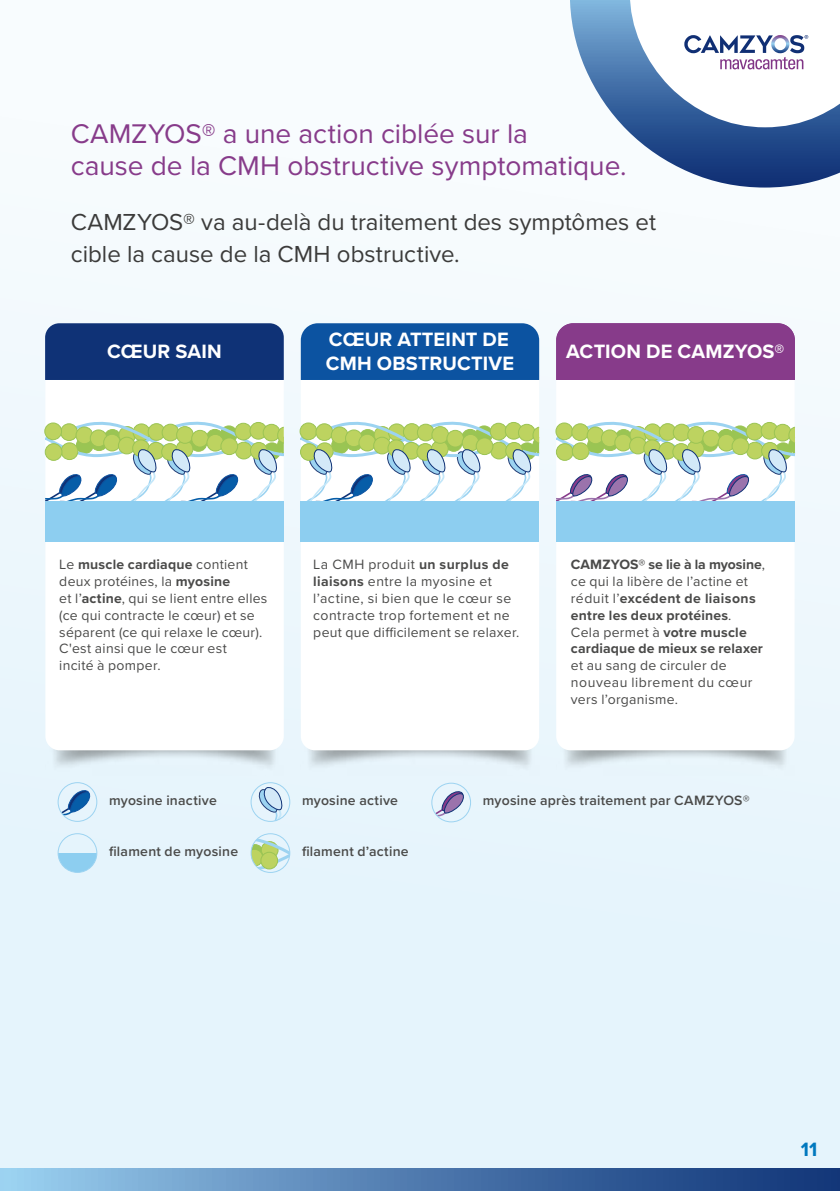
<style>
.page{position:relative;width:840px;height:1191px;background:#fff}
.page>*{position:absolute;margin:0;border:0;box-sizing:border-box;transform-origin:0 0}
.t1{font:28px/32px "Proxima Nova";color:#873b8a}
.t2{font:24px/32px "Proxima Nova";color:#3b3b3a}
.t3{font:700 20px/24px "Proxima Nova";letter-spacing:.01em;color:#fff}
.t4{font:700 20px "Proxima Nova";color:#0078be}
.t5{font:14px/16.8px "Proxima Nova";letter-spacing:.02em;color:#4a4a49}
.t6{font:700 14px/16.8px "Proxima Nova";letter-spacing:.015em;color:#4a4a49}
.t7{font:600 14px "Proxima Nova";letter-spacing:.015em;color:#4a4a49}
.s1{font-weight:700}
.s2{font-weight:400}
</style>
<div class="page">
<div style="left:0;top:0;width:839px;height:1191px;background:linear-gradient(to right,#eef8fd,#ebf6fc)"></div>
<hr style="left:0;top:0;width:1px;height:1191px;background:#ecf7fd">
<img style="left:45px;top:750px;width:238px;height:26px">
<img style="left:300px;top:750px;width:239px;height:26px">
<img style="left:556px;top:750px;width:238px;height:26px">
<svg style="left:45px;top:380px;width:238px;height:370px"></svg>
<svg style="left:300px;top:380px;width:239px;height:370px"></svg>
<svg style="left:556px;top:380px;width:238px;height:370px"></svg>
<div style="left:45px;top:501px;width:238px;height:41px;background:#8dcef0"></div>
<div style="left:300px;top:501px;width:239px;height:41px;background:#8dcef0"></div>
<div style="left:555px;top:501px;width:239px;height:41px;background:#8dcef0"></div>
<svg style="left:297px;top:414px;width:245px;height:93px"></svg>
<svg style="left:552px;top:414px;width:245px;height:93px"></svg>
<svg style="left:42px;top:414px;width:245px;height:93px"></svg>
<div style="left:45px;top:323px;width:238px;height:57px;background:#0f3276"></div>
<div style="left:556px;top:323px;width:238px;height:57px;background:#873b8a"></div>
<div style="left:300px;top:323px;width:239px;height:57px;background:#0c53a1"></div>
<svg style="left:58px;top:789px;width:33px;height:32px"></svg>
<div style="left:58px;top:782px;width:39px;height:40px;border:1px solid #9cd3f1;border-radius:50%"></div>
<svg style="left:251px;top:786px;width:32px;height:35px"></svg>
<div style="left:250px;top:782px;width:40px;height:40px;border:1px solid #9cd3f1;border-radius:50%"></div>
<svg style="left:431px;top:790px;width:33px;height:32px"></svg>
<div style="left:431px;top:782px;width:40px;height:40px;border:1px solid #9cd3f1;border-radius:50%"></div>
<svg style="left:58px;top:853px;width:39px;height:19px"></svg>
<div style="left:58px;top:833px;width:39px;height:40px;border:1px solid #9cd3f1;border-radius:50%"></div>
<svg style="left:251px;top:833px;width:38px;height:39px"></svg>
<div style="left:261px;top:852px;width:16px;height:17px;background:#bdd360;border-radius:50%"></div>
<div style="left:260px;top:852px;width:18px;height:17px;border:1px solid #9bc454;border-radius:50%"></div>
<div style="left:250px;top:833px;width:40px;height:40px;border:1px solid #9cd3f1;border-radius:50%"></div>
<div style="left:0;top:1168px;width:839px;height:23px;background:linear-gradient(to right,#98cced,#0b2e74)"></div>
<svg style="left:569px;top:0;width:270px;height:187px"></svg>
<svg style="left:667px;top:35px;width:140px;height:64px"></svg>
<h1 class="t1" style="left:71px;top:117px;width:556px">CAMZYOS® a une action ciblée sur la<br>cause de la CMH obstructive symptomatique.</h1>
<h2 class="t2" style="left:71px;top:205px;width:586px">CAMZYOS® va au-delà du traitement des symptômes et cible la cause de la CMH obstructive.</h2>
<h3 class="t3" style="left:325px;top:327px;width:190px">CŒUR ATTEINT DE<br>CMH OBSTRUCTIVE</h3>
<h3 class="t3" style="left:107px;top:339px;width:116px">CŒUR SAIN</h3>
<h3 class="t3" style="left:566px;top:339px;width:219px">ACTION DE CAMZYOS®</h3>
<p class="t5" style="left:59px;top:555px;width:209px">Le <span class="s1">muscle cardiaque</span> contient deux protéines, la <span class="s1">myosine<br></span>et l’<span class="s1">actine</span>, qui se lient entre elles (ce qui contracte le cœur) et se séparent (ce qui relaxe le cœur).<br>C'est ainsi que le cœur est<br>incité à pomper.</p>
<p class="t5" style="left:313px;top:555px;width:208px">La CMH produit <span class="s1">un surplus de liaisons</span> entre la myosine et l’actine, si bien que le cœur se contracte trop fortement et ne peut que difficilement se relaxer.</p>
<p class="t6" style="left:570px;top:556px;width:195px">CAMZYOS® se lie à la myosine<span class="s2">, ce qui la libère de l’actine et réduit l’</span>excédent de liaisons entre les deux protéines<span class="s2">.<br>Cela permet à</span> votre muscle cardiaque de mieux se relaxer</p>
<p class="t5" style="left:570px;top:656px;width:183px">et au sang de circuler de nouveau librement du cœur vers l’organisme.</p>
<p class="t7" style="left:109px;top:789px;width:109px">myosine inactive</p>
<p class="t7" style="left:302px;top:790px;width:97px">myosine active</p>
<p class="t7" style="left:482px;top:790px;width:268px">myosine après traitement par CAMZYOS®</p>
<p class="t7" style="left:109px;top:841px;width:131px">filament de myosine</p>
<p class="t7" style="left:302px;top:841px;width:108px">filament d’actine</p>
<h3 class="t4" style="left:800px;top:1134px;width:18px">11</h3>
</div>
